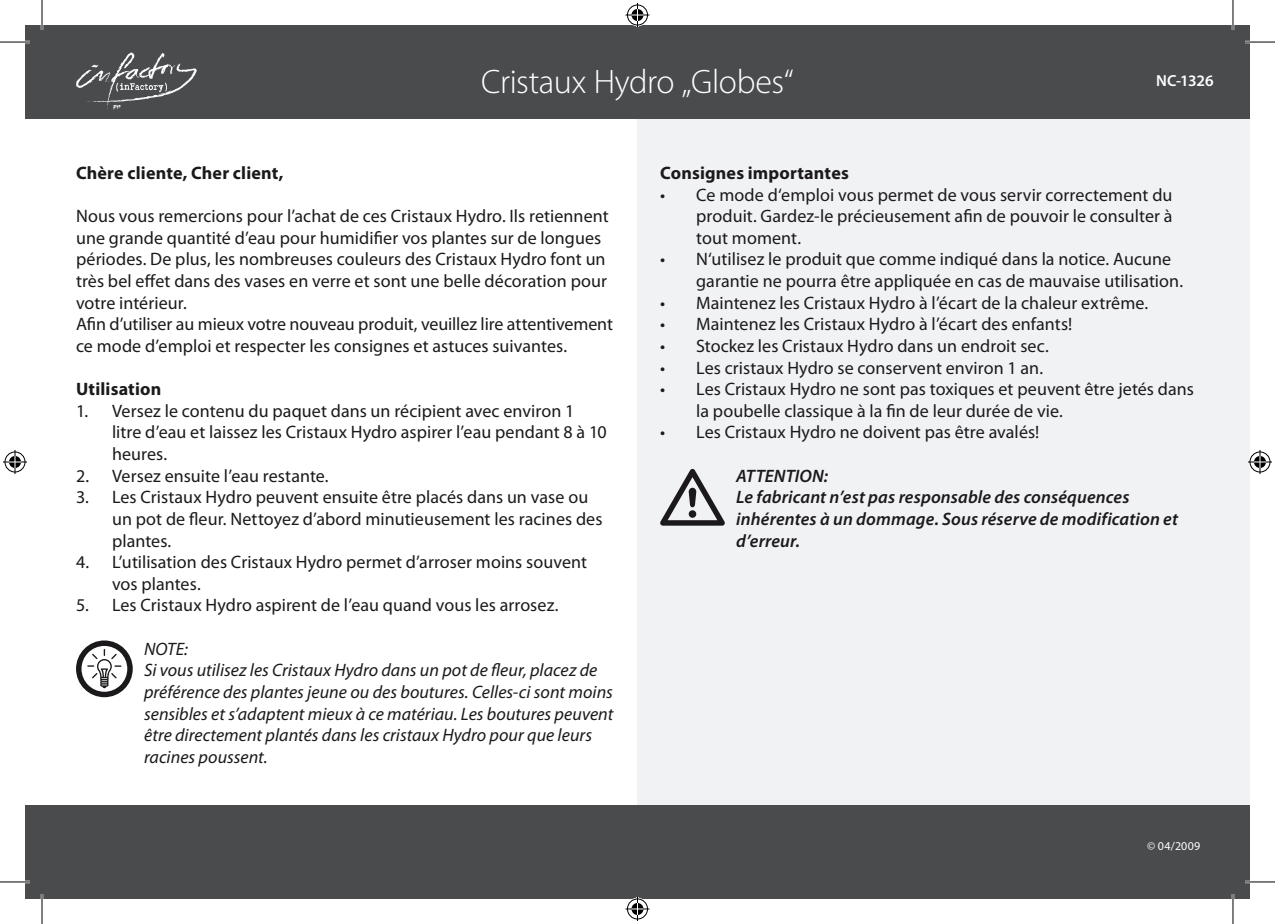
<style>
.page{position:relative;width:1275px;height:924px;background:#fff}
.page>*{position:absolute;margin:0;border:0;box-sizing:border-box;transform-origin:0 0}
.t1{font:300 34px "Myriad Pro";letter-spacing:-.01em;color:#fff}
.Aufzählung_Ebene_1{font:18px/21.6px "Myriad Pro";letter-spacing:.005em;color:#1b191c}
.Aufzählung_Ebene_1_Z{font:18px/21.6px "Myriad Pro";letter-spacing:.005em;color:#1b191c}
.Fließtext_Ebene_1{font:18px/21.6px "Myriad Pro";color:#1b191c}
.HINWEIS{font:italic 18px/21.6px "Myriad Pro";letter-spacing:.005em;color:#1b191c}
.ACHTUNG{font:italic 600 18px/21.6px "Myriad Pro";letter-spacing:.01em;color:#1b191c}
.Überschrift_Ebene_1{font:700 18px "Myriad Pro";letter-spacing:.01em;color:#1b191c}
.t2{font:600 16px "Myriad Pro";letter-spacing:-.005em;color:#fff}
.t3{font:12px "Myriad Pro";letter-spacing:.025em;color:#fff}
</style>
<div class="page">
<div style="left:637px;top:25px;width:613px;height:873px;background:#f1f2f3"></div>
<div style="left:25px;top:25px;width:1225px;height:93px;background:#4a4b4d"></div>
<div style="left:25px;top:805px;width:1225px;height:93px;background:#4a4b4d"></div>
<svg style="left:76px;top:52px;width:121px;height:58px"></svg>
<svg style="left:76px;top:640px;width:57px;height:57px"></svg>
<svg style="left:660px;top:468px;width:65px;height:57px"></svg>
<hr style="left:0;top:41px;width:30px;height:2px;background:#fff">
<hr style="left:1245px;top:41px;width:30px;height:2px;background:#fff">
<hr style="left:0;top:880px;width:30px;height:2px;background:#fff">
<hr style="left:1245px;top:880px;width:30px;height:2px;background:#fff">
<hr style="left:41px;top:0;width:2px;height:30px;background:#fff">
<hr style="left:41px;top:893px;width:2px;height:30px;background:#fff">
<hr style="left:1231px;top:0;width:3px;height:30px;background:#fff">
<hr style="left:1231px;top:893px;width:3px;height:30px;background:#fff">
<hr style="left:0;top:42px;width:30px;height:1px;background:#000">
<hr style="left:1245px;top:42px;width:30px;height:1px;background:#000">
<hr style="left:0;top:881px;width:30px;height:1px;background:#000">
<hr style="left:1245px;top:881px;width:30px;height:1px;background:#000">
<hr style="left:42px;top:0;width:1px;height:30px;background:#000">
<hr style="left:42px;top:893px;width:1px;height:30px;background:#000">
<hr style="left:1232px;top:0;width:1px;height:30px;background:#000">
<hr style="left:1232px;top:893px;width:1px;height:30px;background:#000">
<svg style="left:625px;top:3px;width:24px;height:24px"></svg>
<svg style="left:625px;top:897px;width:24px;height:23px"></svg>
<svg style="left:3px;top:450px;width:24px;height:24px"></svg>
<svg style="left:1248px;top:450px;width:24px;height:24px"></svg>
<p class="t1" style="left:481px;top:63px;width:314px">Cristaux Hydro „Globes“</p>
<p class="t2" style="left:1156px;top:70px;width:59px">NC-1326</p>
<p class="Überschrift_Ebene_1" style="left:76px;top:161px;width:209px">Chère cliente, Cher client,</p>
<p class="Fließtext_Ebene_1" style="left:76px;top:205px;width:534px">Nous vous remercions pour l’achat de ces Cristaux Hydro. Ils retiennent une grande quantité d’eau pour humidifier vos plantes sur de longues périodes. De plus, les nombreuses couleurs des Cristaux Hydro font un très bel effet dans des vases en verre et sont une belle décoration pour votre intérieur.</p>
<p class="Fließtext_Ebene_1" style="left:76px;top:313px;width:538px">Afin d’utiliser au mieux votre nouveau produit, veuillez lire attentivement ce mode d’emploi et respecter les consignes et astuces suivantes.</p>
<p class="Überschrift_Ebene_1" style="left:76px;top:377px;width:87px">Utilisation</p>
<p class="Aufzählung_Ebene_1_Z" style="left:112px;top:399px;width:496px;text-indent:-36px">1. Versez le contenu du paquet dans un récipient avec environ 1 litre d’eau et laissez les Cristaux Hydro aspirer l’eau pendant 8 à 10 heures.</p>
<p class="Aufzählung_Ebene_1_Z" style="left:76px;top:464px;width:254px">2. Versez ensuite l’eau restante.</p>
<p class="Aufzählung_Ebene_1_Z" style="left:112px;top:486px;width:492px;text-indent:-36px">3. Les Cristaux Hydro peuvent ensuite être placés dans un vase ou un pot de fleur. Nettoyez d’abord minutieusement les racines des plantes.</p>
<p class="Aufzählung_Ebene_1_Z" style="left:112px;top:550px;width:476px;text-indent:-36px">4. L’utilisation des Cristaux Hydro permet d’arroser moins souvent vos plantes.</p>
<p class="Aufzählung_Ebene_1_Z" style="left:76px;top:594px;width:484px">5. Les Cristaux Hydro aspirent de l’eau quand vous les arrosez.</p>
<p class="HINWEIS" style="left:144px;top:637px;width:471px">Note:<br>Si vous utilisez les Cristaux Hydro dans un pot de fleur, placez de préférence des plantes jeune ou des boutures. Celles-ci sont moins sensibles et s’adaptent mieux à ce matériau. Les boutures peuvent être directement plantés dans les cristaux Hydro pour que leurs racines poussent.</p>
<p class="Überschrift_Ebene_1" style="left:660px;top:161px;width:190px">Consignes importantes</p>
<p class="Aufzählung_Ebene_1" style="left:696px;top:183px;width:478px;text-align:justify;text-indent:-36px">• Ce mode d‘emploi vous permet de vous servir correctement du produit. Gardez-le précieusement afin de pouvoir le consulter à tout moment.</p>
<p class="Aufzählung_Ebene_1" style="left:696px;top:248px;width:488px;text-indent:-36px">• N‘utilisez le produit que comme indiqué dans la notice. Aucune garantie ne pourra être appliquée en cas de mauvaise utilisation.</p>
<p class="Aufzählung_Ebene_1" style="left:660px;top:291px;width:489px">• Maintenez les Cristaux Hydro à l’écart de la chaleur extrême.</p>
<p class="Aufzählung_Ebene_1" style="left:660px;top:313px;width:414px">• Maintenez les Cristaux Hydro à l’écart des enfants!</p>
<p class="Aufzählung_Ebene_1" style="left:660px;top:334px;width:390px">• Stockez les Cristaux Hydro dans un endroit sec.</p>
<p class="Aufzählung_Ebene_1" style="left:660px;top:356px;width:384px">• Les cristaux Hydro se conservent environ 1 an.</p>
<p class="Aufzählung_Ebene_1" style="left:696px;top:378px;width:499px;text-indent:-36px">• Les Cristaux Hydro ne sont pas toxiques et peuvent être jetés dans la poubelle classique à la fin de leur durée de vie.</p>
<p class="Aufzählung_Ebene_1" style="left:660px;top:421px;width:381px">• Les Cristaux Hydro ne doivent pas être avalés!</p>
<p class="ACHTUNG" style="left:736px;top:464px;width:443px">ATTENTION:<br>Le fabricant n’est pas responsable des conséquences inhérentes à un dommage. Sous réserve de modification et d’erreur.</p>
<p class="t3" style="left:1147px;top:838px;width:55px">© 04/2009</p>
</div>
